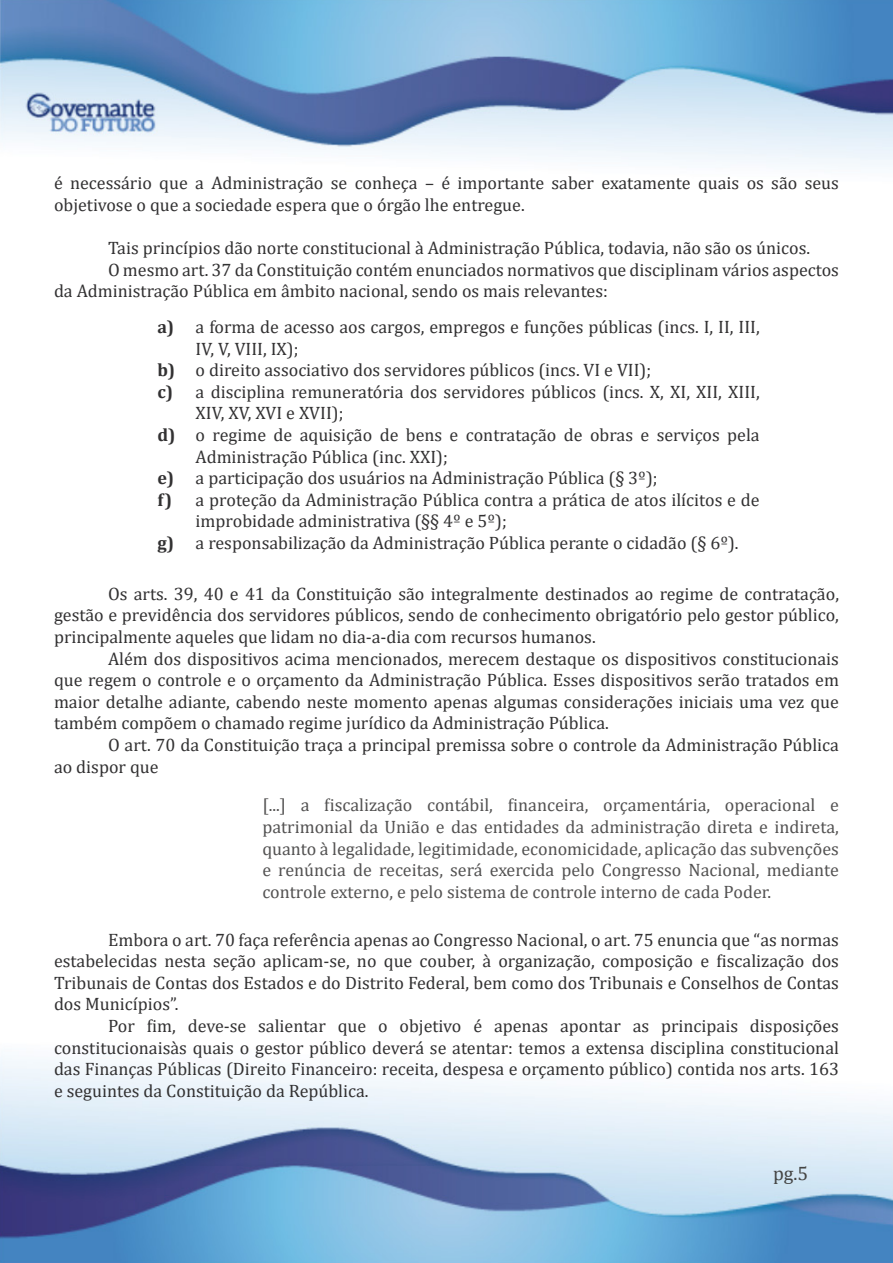
<style>
.page{position:relative;width:893px;height:1263px;background:#fff}
.page>*{position:absolute;margin:0;border:0;box-sizing:border-box;transform-origin:0 0}
.t1{font:19.5px "Cambria";color:#444}
.Corpo_do_Texto{font:18px/21.6px "Cambria";color:#323132}
.t2{font:18px/21.6px "Cambria";color:#535252;text-align:justify}
.t3{font:700 18px "Cambria";color:#323132}
</style>
<div class="page">
<img style="left:0;top:0;width:893px;height:167px">
<img style="left:0;top:1056px;width:893px;height:207px">
<p class="Corpo_do_Texto" style="left:54px;top:172px;width:786px">é necessário que a Administração se conheça – é importante saber exatamente quais os são seus objetivose o que a sociedade espera que o órgão lhe entregue.</p>
<p class="Corpo_do_Texto" style="left:108px;top:237px;width:704px">Tais princípios dão norte constitucional à Administração Pública, todavia, não são os únicos.</p>
<p class="Corpo_do_Texto" style="left:54px;top:259px;width:786px;text-indent:54px">O mesmo art. 37 da Constituição contém enunciados normativos que disciplinam vários aspectos da Administração Pública em âmbito nacional, sendo os mais relevantes:</p>
<p class="t3" style="left:157px;top:314px;width:18px">a)</p>
<p class="t3" style="left:157px;top:357px;width:19px">b)</p>
<p class="t3" style="left:157px;top:379px;width:17px">c)</p>
<p class="t3" style="left:157px;top:422px;width:20px">d)</p>
<p class="t3" style="left:157px;top:465px;width:18px">e)</p>
<p class="t3" style="left:157px;top:487px;width:16px">f)</p>
<p class="t3" style="left:157px;top:530px;width:18px">g)</p>
<p class="Corpo_do_Texto" style="left:196px;top:316px;width:566px">a forma de acesso aos cargos, empregos e funções públicas (incs. I, II, III,<br>IV, V, VIII, IX);</p>
<p class="Corpo_do_Texto" style="left:196px;top:359px;width:457px">o direito associativo dos servidores públicos (incs. VI e VII);</p>
<p class="Corpo_do_Texto" style="left:196px;top:381px;width:566px">a disciplina remuneratória dos servidores públicos (incs. X, XI, XII, XIII,<br>XIV, XV, XVI e XVII);</p>
<p class="Corpo_do_Texto" style="left:196px;top:424px;width:566px">o regime de aquisição de bens e contratação de obras e serviços pela<br>Administração Pública (inc. XXI);</p>
<p class="Corpo_do_Texto" style="left:196px;top:467px;width:463px">a participação dos usuários na Administração Pública (§ 3º);</p>
<p class="Corpo_do_Texto" style="left:196px;top:489px;width:566px">a proteção da Administração Pública contra a prática de atos ilícitos e de improbidade administrativa (§§ 4º e 5º);</p>
<p class="Corpo_do_Texto" style="left:196px;top:532px;width:544px">a responsabilização da Administração Pública perante o cidadão (§ 6º).</p>
<p class="Corpo_do_Texto" style="left:54px;top:583px;width:786px;text-align:justify;text-indent:54px">Os arts. 39, 40 e 41 da Constituição são integralmente destinados ao regime de contratação, gestão e previdência dos servidores públicos, sendo de conhecimento obrigatório pelo gestor público, principalmente aqueles que lidam no dia-a-dia com recursos humanos.</p>
<p class="Corpo_do_Texto" style="left:54px;top:648px;width:786px;text-align:justify;text-indent:54px">Além dos dispositivos acima mencionados, merecem destaque os dispositivos constitucionais que regem o controle e o orçamento da Administração Pública. Esses dispositivos serão tratados em maior detalhe adiante, cabendo neste momento apenas algumas considerações iniciais uma vez que também compõem o chamado regime jurídico da Administração Pública.</p>
<p class="Corpo_do_Texto" style="left:54px;top:734px;width:786px;text-indent:54px">O art. 70 da Constituição traça a principal premissa sobre o controle da Administração Pública ao dispor que</p>
<p class="t2" style="left:262px;top:794px;width:578px">[...] a fiscalização contábil, financeira, orçamentária, operacional e patrimonial da União e das entidades da administração direta e indireta, quanto à legalidade, legitimidade, economicidade, aplicação das subvenções e renúncia de receitas, será exercida pelo Congresso Nacional, mediante controle externo, e pelo sistema de controle interno de cada Poder.</p>
<p class="Corpo_do_Texto" style="left:54px;top:928px;width:786px;text-align:justify;text-indent:54px">Embora o art. 70 faça referência apenas ao Congresso Nacional, o art. 75 enuncia que “as normas estabelecidas nesta seção aplicam-se, no que couber, à organização, composição e fiscalização dos Tribunais de Contas dos Estados e do Distrito Federal, bem como dos Tribunais e Conselhos de Contas dos Municípios”.</p>
<p class="Corpo_do_Texto" style="left:54px;top:1015px;width:786px;text-align:justify;text-indent:54px">Por fim, deve-se salientar que o objetivo é apenas apontar as principais disposições constitucionaisàs quais o gestor público deverá se atentar: temos a extensa disciplina constitucional das Finanças Públicas (Direito Financeiro: receita, despesa e orçamento público) contida nos arts. 163 e seguintes da Constituição da República.</p>
<p class="t1" style="left:773px;top:1162px;width:37px">pg.5</p>
</div>
